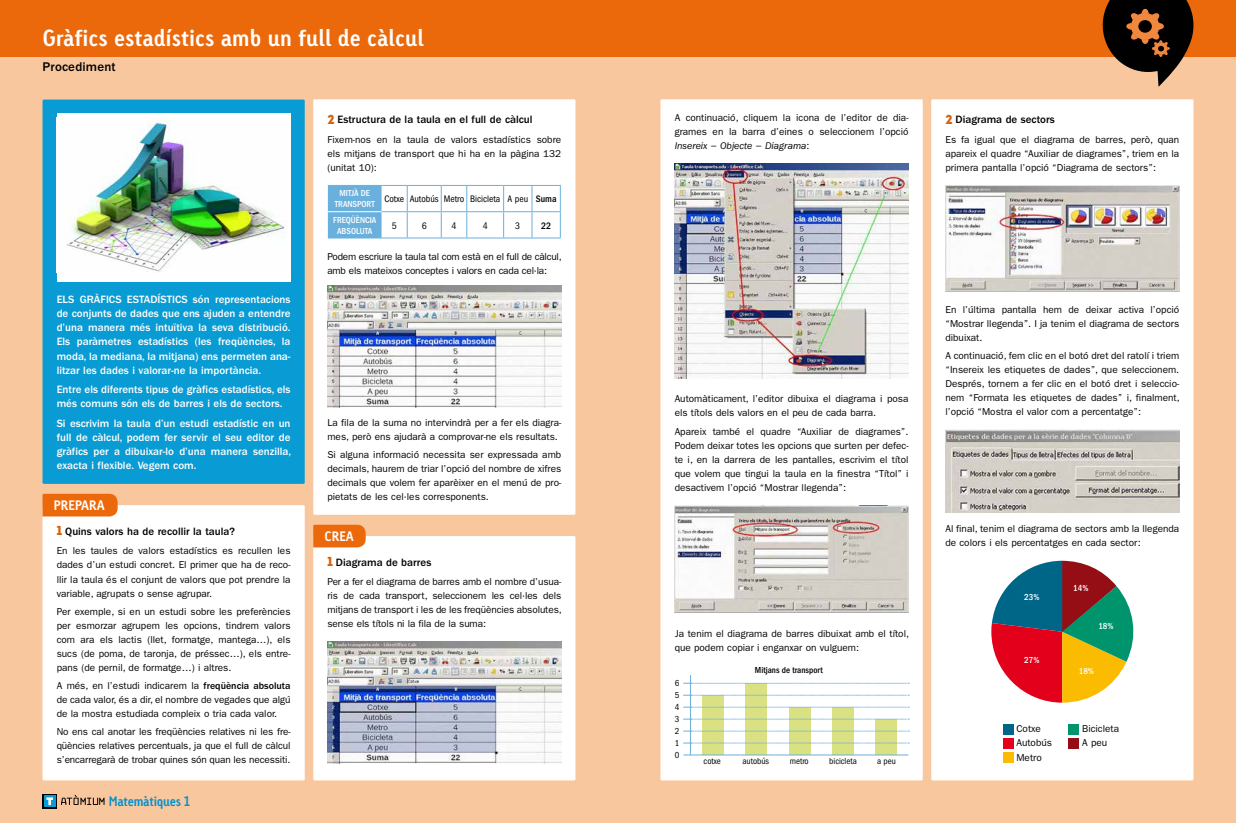
<style>
.page{position:relative;width:1236px;height:823px;background:#fff}
.page>*{position:absolute;margin:0;border:0;box-sizing:border-box;transform-origin:0 0}
.t1{font:22px "Linotype Tetria Bold Tab";color:#fff}
.t2{font:13px "Linotype Tetria Bold Tab";letter-spacing:-.02em;color:#0091cf;scale:.95 1}
.t3{font:13px "Linotype Tetria Bold Tab";color:#fff}
.t4{font:500 13px "Franklin Gothic LT";letter-spacing:.015em;color:#000}
.t5{font:500 11px/14px "Franklin Gothic LT";color:#fff;text-align:justify}
.t6{font:500 11px "Franklin Gothic LT";color:#000}
.t7{font:10px/14px "Franklin Gothic LT";color:#000;text-align:justify}
.t8{font:10px/14px "Franklin Gothic LT";letter-spacing:-.02em;color:#000}
.t9{font:condensed 9.8px "Franklin Gothic LT";color:#000}
.t10{font:500 condensed 9.8px "Franklin Gothic LT";color:#000}
.t11{font:500 condensed 9px/11px "Franklin Gothic LT";color:#fff;text-align:center}
.t12{font:condensed 9px "Franklin Gothic LT";color:#000}
.t13{font:500 condensed 9px "Franklin Gothic LT";color:#000}
.s1{font-family:"Intro";font-weight:400;font-size:13px;color:#d9620d}
.s2{font-weight:500}
.s3{font-style:italic}
</style>
<div class="page">
<div style="left:0;top:0;width:1236px;height:822px;background:#f9c79e"></div>
<div style="left:0;top:0;width:1236px;height:57px;background:#eb690b"></div>
<div style="left:313px;top:99px;width:262px;height:415px;background:#fff"></div>
<svg style="left:328px;top:185px;width:233px;height:53px"></svg>
<div style="left:43px;top:505px;width:262px;height:275px;background:#fff"></div>
<svg style="left:43px;top:493px;width:75px;height:23px"></svg>
<div style="left:43px;top:99px;width:262px;height:384px;background:#099bd3"></div>
<div style="left:57px;top:113px;width:234px;height:168px;background:#fff"></div>
<img style="left:66px;top:117px;width:219px;height:155px">
<img style="left:327px;top:286px;width:234px;height:121px">
<div style="left:660px;top:99px;width:263px;height:681px;background:#fff"></div>
<div style="left:313px;top:535px;width:262px;height:245px;background:#fff"></div>
<div style="left:931px;top:99px;width:262px;height:681px;background:#fff"></div>
<svg style="left:313px;top:524px;width:53px;height:23px"></svg>
<img style="left:327px;top:641px;width:234px;height:122px">
<img style="left:946px;top:185px;width:233px;height:106px">
<img style="left:946px;top:429px;width:233px;height:83px">
<img style="left:675px;top:505px;width:234px;height:107px">
<img style="left:675px;top:164px;width:234px;height:214px">
<div style="left:702px;top:694px;width:22px;height:60px;background:#dae182"></div>
<div style="left:745px;top:682px;width:22px;height:72px;background:#dae182"></div>
<div style="left:789px;top:706px;width:21px;height:48px;background:#dae182"></div>
<div style="left:832px;top:706px;width:22px;height:48px;background:#dae182"></div>
<div style="left:875px;top:718px;width:22px;height:36px;background:#dae182"></div>
<svg style="left:683px;top:682px;width:226px;height:1px"></svg>
<svg style="left:683px;top:706px;width:226px;height:1px"></svg>
<svg style="left:683px;top:742px;width:226px;height:1px"></svg>
<svg style="left:683px;top:694px;width:226px;height:1px"></svg>
<svg style="left:683px;top:730px;width:226px;height:1px"></svg>
<svg style="left:683px;top:718px;width:226px;height:1px"></svg>
<hr style="left:683px;top:754px;width:225px;height:1px;background:#6ab0dd">
<hr style="left:690px;top:674px;width:1px;height:80px;background:#6ab0dd">
<div style="left:1003px;top:723px;width:10px;height:11px;background:#006687"></div>
<div style="left:1003px;top:737px;width:10px;height:11px;background:#e2001a"></div>
<div style="left:1003px;top:751px;width:10px;height:11px;background:#fabb00"></div>
<div style="left:1069px;top:723px;width:10px;height:11px;background:#00946c"></div>
<div style="left:1069px;top:737px;width:10px;height:11px;background:#960e15"></div>
<svg style="left:991px;top:560px;width:143px;height:142px"></svg>
<svg style="left:1102px;top:0;width:92px;height:87px"></svg>
<svg style="left:43px;top:793px;width:14px;height:15px"></svg>
<svg style="left:47px;top:797px;width:6px;height:7px"></svg>
<svg style="left:61px;top:794px;width:44px;height:10px"></svg>
<h1 class="t1" style="left:43px;top:24px;width:383px">Gràfics estadístics amb un full de càlcul</h1>
<h2 class="t4" style="left:43px;top:59px;width:75px">Procediment</h2>
<p class="t5" style="left:57px;top:293px;width:235px">ELS GRÀFICS ESTADÍSTICS són representacions de conjunts de dades que ens ajuden a entendre d’una manera més intuïtiva la seva distribució.<br>Els paràmetres estadístics (les freqüències, la moda, la mediana, la mitjana) ens permeten ana&shy;litzar les dades i valorar-ne la importància.</p>
<p class="t5" style="left:57px;top:382px;width:235px">Entre els diferents tipus de gràfics estadístics, els més comuns són els de barres i els de sectors.</p>
<p class="t5" style="left:57px;top:416px;width:236px">Si escrivim la taula d’un estudi estadístic en un full de càlcul, podem fer servir el seu editor de gràfics per a dibuixar-lo d’una manera senzilla, exacta i flexible. Vegem com.</p>
<h2 class="t3" style="left:54px;top:497px;width:53px">PREPARA</h2>
<p class="t6" style="left:57px;top:524px;width:180px"><span class="s1">1</span> Quins valors ha de recollir la taula?</p>
<p class="t7" style="left:57px;top:544px;width:235px">En les taules de valors estadístics es recullen les dades d’un estudi concret. El primer que ha de reco&shy;llir la taula és el conjunt de valors que pot prendre la variable, agrupats o sense agrupar.</p>
<p class="t7" style="left:57px;top:604px;width:235px">Per exemple, si en un estudi sobre les preferències per esmorzar agrupem les opcions, tindrem valors com ara els lactis (llet, formatge, mantega…), els sucs (de poma, de taronja, de préssec…), els entre&shy;pans (de pernil, de formatge…) i altres.</p>
<p class="t7" style="left:57px;top:678px;width:235px">A més, en l’estudi indicarem la <span class="s2">freqüència absoluta </span>de cada valor, és a dir, el nombre de vegades que algú de la mostra estudiada compleix o tria cada valor.</p>
<p class="t7" style="left:57px;top:724px;width:235px">No ens cal anotar les freqüències relatives ni les fre&shy;qüències relatives percentuals, ja que el full de càlcul s’encarregarà de trobar quines són quan les necessiti.</p>
<h2 class="t2" style="left:109px;top:792px;width:87px">Matemàtiques 1</h2>
<p class="t6" style="left:327px;top:113px;width:207px"><span class="s1">2</span> Estructura de la taula en el full de càlcul</p>
<p class="t7" style="left:327px;top:132px;width:235px">Fixem-nos en la taula de valors estadístics sobre els mitjans de transport que hi ha en la pàgina 132 (unitat 10):</p>
<p class="t11" style="left:335px;top:188px;width:41px">MITJÀ DE<br>TRANSPORT</p>
<p class="t9" style="left:384px;top:193px;width:174px">Cotxe Autobús Metro Bicicleta A peu <span class="s2">Suma</span></p>
<p class="t11" style="left:333px;top:214px;width:45px">FREQÜÈNCIA<br>ABSOLUTA</p>
<p class="t9" style="left:392px;top:220px;width:6px">5</p>
<p class="t9" style="left:422px;top:220px;width:6px">6</p>
<p class="t9" style="left:452px;top:220px;width:6px">4</p>
<p class="t9" style="left:483px;top:220px;width:6px">4</p>
<p class="t9" style="left:515px;top:220px;width:6px">3</p>
<p class="t10" style="left:541px;top:219px;width:11px">22</p>
<p class="t8" style="left:327px;top:249px;width:236px">Podem escriure la taula tal com està en el full de càlcul, amb els mateixos conceptes i valors en cada cel·la:</p>
<p class="t7" style="left:327px;top:415px;width:235px">La fila de la suma no intervindrà per a fer els diagra&shy;mes, però ens ajudarà a comprovar-ne els resultats.</p>
<p class="t7" style="left:327px;top:447px;width:235px">Si alguna informació necessita ser expressada amb decimals, haurem de triar l’opció del nombre de xifres decimals que volem fer aparèixer en el menú de pro&shy;pietats de les cel·les corresponents.</p>
<h2 class="t3" style="left:325px;top:528px;width:31px">CREA</h2>
<p class="t6" style="left:327px;top:555px;width:105px"><span class="s1">1</span> Diagrama de barres</p>
<p class="t7" style="left:327px;top:574px;width:236px">Per a fer el diagrama de barres amb el nombre d’usua&shy;ris de cada transport, seleccionem les cel·les dels mitjans de transport i les de les freqüències absolutes, sense els títols ni la fila de la suma:</p>
<p class="t7" style="left:675px;top:111px;width:235px">A continuació, cliquem la icona de l’editor de dia&shy;grames en la barra d’eines o seleccionem l’opció <span class="s3">Insereix</span> − <span class="s3">Objecte</span> − <span class="s3">Diagrama</span>:</p>
<p class="t6" style="left:945px;top:113px;width:111px"><span class="s1">2</span> Diagrama de sectors</p>
<p class="t7" style="left:945px;top:132px;width:235px">Es fa igual que el diagrama de barres, però, quan apareix el quadre “Auxiliar de diagrames”, triem en la primera pantalla l’opció “Diagrama de sectors”:</p>
<p class="t7" style="left:675px;top:391px;width:235px">Automàticament, l’editor dibuixa el diagrama i posa els títols dels valors en el peu de cada barra.</p>
<p class="t7" style="left:675px;top:424px;width:235px">Apareix també el quadre “Auxiliar de diagrames”.<br>Podem deixar totes les opcions que surten per defec&shy;te i, en la darrera de les pantalles, escrivim el títol que volem que tingui la taula en la finestra “Títol” i desactivem l’opció “Mostrar llegenda”:</p>
<p class="t7" style="left:675px;top:626px;width:236px">Ja tenim el diagrama de barres dibuixat amb el títol, que podem copiar i enganxar on vulguem:</p>
<p class="t12" style="left:675px;top:678px;width:6px">6</p>
<p class="t12" style="left:675px;top:701px;width:6px">4</p>
<p class="t12" style="left:675px;top:737px;width:6px">1</p>
<p class="t12" style="left:675px;top:689px;width:6px">5</p>
<p class="t12" style="left:675px;top:725px;width:6px">2</p>
<p class="t12" style="left:675px;top:713px;width:6px">3</p>
<p class="t12" style="left:675px;top:749px;width:6px">0</p>
<p class="t13" style="left:755px;top:664px;width:69px">Mitjans de transport</p>
<p class="t12" style="left:704px;top:755px;width:19px">cotxe</p>
<p class="t12" style="left:742px;top:755px;width:28px">autobús</p>
<p class="t12" style="left:790px;top:755px;width:20px">metro</p>
<p class="t12" style="left:829px;top:755px;width:29px">bicicleta</p>
<p class="t12" style="left:877px;top:755px;width:20px">a peu</p>
<p class="t7" style="left:945px;top:302px;width:235px">En l’última pantalla hem de deixar activa l’opció “Mostrar llegenda”. I ja tenim el diagrama de sectors dibuixat.</p>
<p class="t7" style="left:945px;top:348px;width:236px">A continuació, fem clic en el botó dret del ratolí i triem “Insereix les etiquetes de dades”, que seleccionem.<br>Després, tornem a fer clic en el botó dret i seleccio&shy;nem “Formata les etiquetes de dades” i, finalment, l’opció “Mostra el valor com a percentatge”:</p>
<p class="t7" style="left:945px;top:521px;width:235px">Al final, tenim el diagrama de sectors amb la llegenda de colors i els percentatges en cada sector:</p>
<p class="t11" style="left:1024px;top:591px;width:17px">23%</p>
<p class="t11" style="left:1024px;top:654px;width:17px">27%</p>
<p class="t11" style="left:1073px;top:582px;width:17px">14%</p>
<p class="t11" style="left:1098px;top:619px;width:17px">18%</p>
<p class="t11" style="left:1079px;top:665px;width:17px">18%</p>
<p class="t7" style="left:1016px;top:721px;width:37px;text-align:left">Cotxe<br>Autobús<br>Metro</p>
<p class="t7" style="left:1082px;top:721px;width:38px">Bicicleta<br>A peu</p>
</div>
